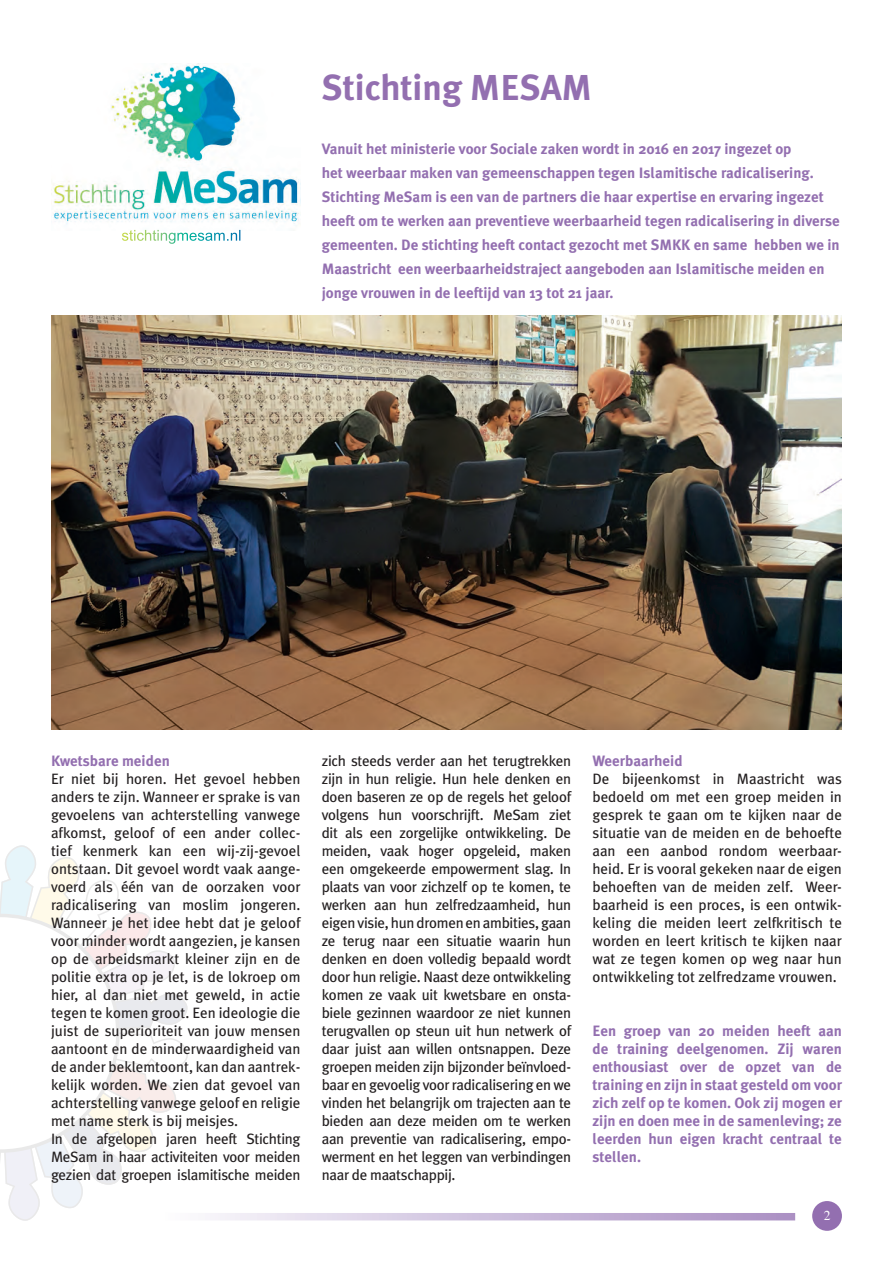
<style>
.page{position:relative;width:893px;height:1263px;background:#fff}
.page>*{position:absolute;margin:0;border:0;box-sizing:border-box;transform-origin:0 0}
.t1{font:700 36px "Meta Plus";color:#936fb0}
.t2{font:15px/18px "Meta Plus";color:#231f20;text-align:justify}
.t3{font:700 15px/18px "Meta Plus";color:#936fb0}
.t4{font:13.5px "Times";color:#fff}
</style>
<div class="page">
<svg style="left:0;top:845px;width:188px;height:376px"></svg>
<svg style="left:160px;top:1213px;width:635px;height:7px;background:#d1c3df"></svg>
<div style="left:812px;top:1201px;width:30px;height:30px;background:#936fb0;border-radius:50%"></div>
<img style="left:51px;top:316px;width:791px;height:414px">
<img style="left:51px;top:64px;width:248px;height:166px">
<svg style="left:129px;top:230px;width:111px;height:11px"></svg>
<h1 class="t1" style="left:322px;top:66px;width:272px">Stichting MESAM</h1>
<p class="t3" style="left:322px;top:137px;width:520px;line-height:24px">Vanuit het ministerie voor Sociale zaken wordt in 2016 en 2017 ingezet op<br>het weerbaar maken van gemeenschappen tegen Islamitische radicalisering.<br>Stichting MeSam is een van de partners die haar expertise en ervaring ingezet heeft om te werken aan preventieve weerbaarheid tegen radicalisering in diverse gemeenten. De stichting heeft contact gezocht met SMKK en same hebben we in Maastricht een weerbaarheidstraject aangeboden aan Islamitische meiden en jonge vrouwen in de leeftijd van 13 tot 21 jaar.</p>
<p class="t3" style="left:51px;top:752px;width:120px">Kwetsbare meiden</p>
<p class="t2" style="left:51px;top:769px;width:251px;text-align:left">Er niet bij horen. Het gevoel hebben anders te zijn. Wanneer er sprake is van gevoelens van achterstelling vanwege afkomst, geloof of een ander collec&shy;tief kenmerk kan een wij-zij-gevoel ontstaan. Dit gevoel wordt vaak aange&shy;voerd als één van de oorzaken voor radicalisering van moslim jongeren.<br>Wanneer je het idee hebt dat je geloof voor minder wordt aangezien, je kansen op de arbeidsmarkt kleiner zijn en de politie extra op je let, is de lokroep om hier, al dan niet met geweld, in actie tegen te komen groot. Een ideologie die juist de superioriteit van jouw mensen aantoont en de minderwaardigheid van de ander beklemtoont, kan dan aantrek&shy;kelijk worden. We zien dat gevoel van achterstelling vanwege geloof en religie met name sterk is bij meisjes.<br>In de afgelopen jaren heeft Stichting MeSam in haar activiteiten voor meiden gezien dat groepen islamitische meiden</p>
<p class="t2" style="left:322px;top:751px;width:251px">zich steeds verder aan het terugtrekken zijn in hun religie. Hun hele denken en doen baseren ze op de regels het geloof volgens hun voorschrijft. MeSam ziet dit als een zorgelijke ontwikkeling. De meiden, vaak hoger opgeleid, maken een omgekeerde empowerment slag. In plaats van voor zichzelf op te komen, te werken aan hun zelfredzaamheid, hun eigen visie, hun dromen en ambities, gaan ze terug naar een situatie waarin hun denken en doen volledig bepaald wordt door hun religie. Naast deze ontwikkeling komen ze vaak uit kwetsbare en onsta&shy;biele gezinnen waardoor ze niet kunnen terugvallen op steun uit hun netwerk of daar juist aan willen ontsnappen. Deze groepen meiden zijn bijzonder beïnvloed&shy;baar en gevoelig voor radicalisering en we vinden het belangrijk om trajecten aan te bieden aan deze meiden om te werken aan preventie van radicalisering, empo&shy;werment en het leggen van verbindingen naar de maatschappij.</p>
<p class="t3" style="left:592px;top:752px;width:92px">Weerbaarheid</p>
<p class="t2" style="left:592px;top:769px;width:251px">De bijeenkomst in Maastricht was bedoeld om met een groep meiden in gesprek te gaan om te kijken naar de situatie van de meiden en de behoefte aan een aanbod rondom weerbaar&shy;heid. Er is vooral gekeken naar de eigen behoeften van de meiden zelf. Weer&shy;baarheid is een proces, is een ontwik&shy;keling die meiden leert zelfkritisch te worden en leert kritisch te kijken naar wat ze tegen komen op weg naar hun ontwikkeling tot zelfredzame vrouwen.</p>
<p class="t3" style="left:592px;top:1022px;width:251px;text-align:justify">Een groep van 20 meiden heeft aan de training deelgenomen. Zij waren enthousiast over de opzet van de training en zijn in staat gesteld om voor zich zelf op te komen. Ook zij mogen er zijn en doen mee in de samenleving; ze leerden hun eigen kracht centraal te stellen.</p>
<p class="t4" style="left:824px;top:1202px;width:8px">2</p>
</div>
